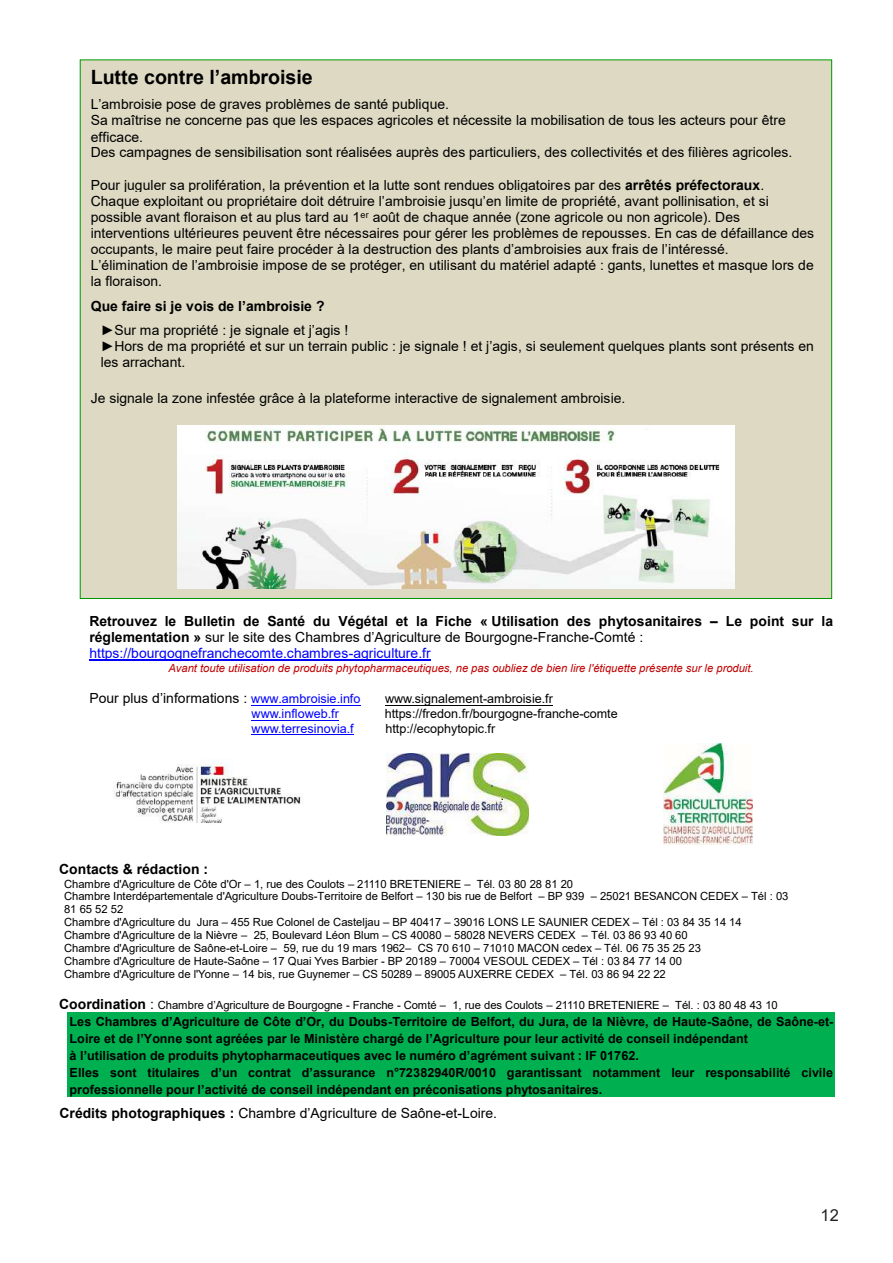
<style>
.page{position:relative;width:893px;height:1263px;background:#fff}
.page>*{position:absolute;margin:0;border:0;box-sizing:border-box;transform-origin:0 0}
.t1{font:700 19.65px "Arial";color:#000}
.t2{font:16.5px "Arial";color:#231f20}
.t3{font:13.95px/16.2px "Arial";color:#000}
.t4{font:13.95px/16px "Arial";color:#000}
.t5{font:700 13.95px/16.2px "Arial";color:#000}
.t6{font:700 13.95px "Arial";color:#000}
.t7{font:700 12.6px/16.8px "Arial";color:#000}
.t8{font:12.6px "Arial";letter-spacing:.005em;color:#000}
.t9{font:12.6px "Arial";letter-spacing:.005em;color:#00f}
.t10{font:11.25px/12.9px "Arial";letter-spacing:-.005em;color:#000}
.t11{font:italic 11.25px "Arial";letter-spacing:-.005em;color:#c00000}
.s1{font-weight:700}
.s2{font-style:inherit}
.s3{font-weight:400}
.s4{font-weight:400;color:#00f}
.s5{font-size:12.6px;color:#00f}
.s6{font-weight:700;font-size:13.95px}
.s7{font-size:13.95px}
</style>
<div class="page">
<hr style="left:89px;top:660px;width:342px;height:1px;background:#00f">
<hr style="left:251px;top:705px;width:110px;height:1px;background:#00f">
<hr style="left:385px;top:705px;width:168px;height:1px;background:#000">
<hr style="left:252px;top:720px;width:87px;height:1px;background:#00f">
<hr style="left:252px;top:734px;width:102px;height:1px;background:#00f">
<div style="left:68px;top:1012px;width:767px;height:17px;background:#00b050"></div>
<div style="left:68px;top:1029px;width:767px;height:17px;background:#00b050"></div>
<div style="left:68px;top:1046px;width:767px;height:17px;background:#00b050"></div>
<div style="left:68px;top:1063px;width:767px;height:17px;background:#00b050"></div>
<div style="left:68px;top:1080px;width:767px;height:17px;background:#00b050"></div>
<img style="left:113px;top:760px;width:188px;height:63px">
<img style="left:387px;top:753px;width:141px;height:82px">
<img style="left:664px;top:743px;width:88px;height:102px">
<div style="left:80px;top:60px;width:752px;height:538px;background:#ddd9c3"></div>
<img style="left:178px;top:426px;width:556px;height:162px">
<h1 class="t1" style="left:91px;top:63px;width:223px">Lutte contre l’ambroisie</h1>
<p class="t4" style="left:91px;top:96px;width:360px">L’ambroisie pose de graves problèmes de santé publique.</p>
<p class="t3" style="left:91px;top:112px;width:703px">Sa maîtrise ne concerne pas que les espaces agricoles et nécessite la mobilisation de tous les acteurs pour être efficace.<br>Des campagnes de sensibilisation sont réalisées auprès des particuliers, des collectivités et des filières agricoles.</p>
<p class="t3" style="left:91px;top:176px;width:725px">Pour juguler sa prolifération, la prévention et la lutte sont rendues obligatoires par des <span class="s1">arrêtés préfectoraux</span>.<br><span class="s2">Chaque exploitant ou propriétaire doit détruire l’ambroisie jusqu’en limite de propriété, avant pollinisation, et si </span>possible avant floraison et au plus tard au 1<sup>er</sup> août de chaque année (zone agricole ou non agricole). Des interventions ultérieures peuvent être nécessaires pour gérer les problèmes de repousses. En cas de défaillance des</p>
<p class="t4" style="left:91px;top:241px;width:724px">occupants, le maire peut faire procéder à la destruction des plants d’ambroisies aux frais de l’intéressé.<br>L’élimination de l’ambroisie impos<span class="s2">e de se protéger, en utilisant du matériel adapté : gants, lunettes et masque lors de la floraison.</span></p>
<p class="t6" style="left:91px;top:296px;width:235px">Que faire si je vois de l’ambroisie ?</p>
<p class="t4" style="left:101px;top:322px;width:715px">►Sur ma propriété : je signale et j’agis !<br>►Hors de ma propriété et sur un terrain public : je signale ! et j’agis, si seulement quelques plants <span class="s2">sont présents en les arrachant.</span></p>
<p class="t3" style="left:91px;top:390px;width:536px">Je signale la zone infestée grâce à la plateforme interactive de signalement ambroisie.</p>
<p class="t5" style="left:89px;top:613px;width:745px">Retrouvez le Bulletin de Santé du Végétal et la Fiche « Utilisation des phytosanitaires <span class="s2">–</span> Le point sur la réglementation » <span class="s3">sur le site des Chambres d’Agriculture de Bourgogne</span><span class="s3">-Franche-Comté : </span><span class="s4">https://bourgognefranchecomte.chambres-agriculture.fr</span></p>
<p class="t11" style="left:169px;top:660px;width:587px">Avant toute utilisation de produits phytopharmaceutiques, ne pas oubliez de bien lire l'étiquette présente sur le produit.</p>
<p class="t4" style="left:89px;top:690px;width:272px">Pour plus d’information<span class="s2">s :</span> <span class="s5">www.ambroisie.info</span></p>
<p class="t8" style="left:385px;top:690px;width:169px">www.signalement-ambroisie.fr</p>
<p class="t9" style="left:252px;top:705px;width:89px">www.infloweb.fr</p>
<p class="t8" style="left:385px;top:705px;width:234px">https://fredon.fr/bourgogne-franche-comte</p>
<p class="t9" style="left:252px;top:720px;width:104px">www.terresinovia.f</p>
<p class="t8" style="left:385px;top:720px;width:111px">http://ecophytopic.fr</p>
<p class="t5" style="left:59px;top:861px;width:150px">Contacts &amp; rédaction :</p>
<p class="t10" style="left:64px;top:877px;width:726px">Chambre d'Agriculture de Côte d'Or <span class="s2">–</span> 1, rue des Coulots <span class="s2">–</span> 21110 BRETENIERE <span class="s2">–</span> Tél. 03 80 28 81 20<br>Chambre Interdépartementale d'Agriculture Doubs-Territoire de Belfort <span class="s2">–</span> 130 bis rue de Belfort <span class="s2">–</span> BP 939 <span class="s2">–</span> 25021 BESANCON CEDEX <span class="s2">–</span> Tél : 03<br>81 65 52 52<br>Chambre d'Agriculture du Jura <span class="s2">–</span> 455 Rue Colonel de Casteljau <span class="s2">–</span> BP 40417 <span class="s2">–</span> 39016 LONS LE SAUNIER CEDEX <span class="s2">–</span> Tél : 03 84 35 14 14<br>Chambre d'Agriculture de la Nièvre <span class="s2">–</span> 25, Boulevard Léon Blum <span class="s2">–</span> CS 40080 <span class="s2">–</span> 58028 NEVERS CEDEX <span class="s2">–</span> Tél. 03 86 93 40 60<br>Chambre d'Agriculture de Saône-et-Loire <span class="s2">–</span> 59, rue du 19 mars 1962<span class="s2">–</span> CS 70 610 <span class="s2">–</span> 71010 MACON cedex <span class="s2">–</span> Tél. 06 75 35 25 23<br>Chambre d'Agriculture de Haute-Saône <span class="s2">–</span> 17 Quai Yves Barbier - BP 20189 <span class="s2">–</span> 70004 VESOUL CEDEX <span class="s2">–</span> Tél : 03 84 77 14 00<br>Chambre d'Agriculture de l'Yonne <span class="s2">–</span> 14 bis, rue Guynemer <span class="s2">–</span> CS 50289 <span class="s2">–</span> 89005 AUXERRE CEDEX <span class="s2">–</span> Tél. 03 86 94 22 22</p>
<p class="t10" style="left:59px;top:999px;width:720px"><span class="s6">Coordination</span> <span class="s7">:</span> <span class="s2">Chambre d’Agriculture de Bourgogne</span> - Franche - Comté <span class="s2">–</span> 1, rue des Coulots <span class="s2">–</span> 21110 BRETENIERE <span class="s2">–</span> Tél. : 03 80 48 43 10</p>
<p class="t7" style="left:70px;top:1013px;width:765px">Les Chambres d’Agriculture de Côte d’Or, du Doubs<span class="s2">-Territoire de Belfort, du Jura, de la Nièvre, de Haute-Saône, de Saône-et-Loire et</span> de l’Yonne sont agréées par le Ministère chargé de l’Agriculture pour leur activité de conseil indépendant<br>à l’utilisation de produits phytopharmaceutiques avec le numéro d’agrément suivant : IF 01762.<br>Elles sont titulaires d’un contrat d’assurance n°723<span class="s2">82940R/0010 garantissant notamment leur responsabilité civile </span>professionnelle pour l’activité de conseil indépendant en préconisations phytosanitaires.</p>
<p class="t4" style="left:60px;top:1104px;width:439px"><span class="s1">Crédits photographiques :</span> Chambre d’Agriculture de Saône<span class="s2">-et-Loire.</span></p>
<h2 class="t2" style="left:821px;top:1204px;width:20px">12</h2>
</div>
